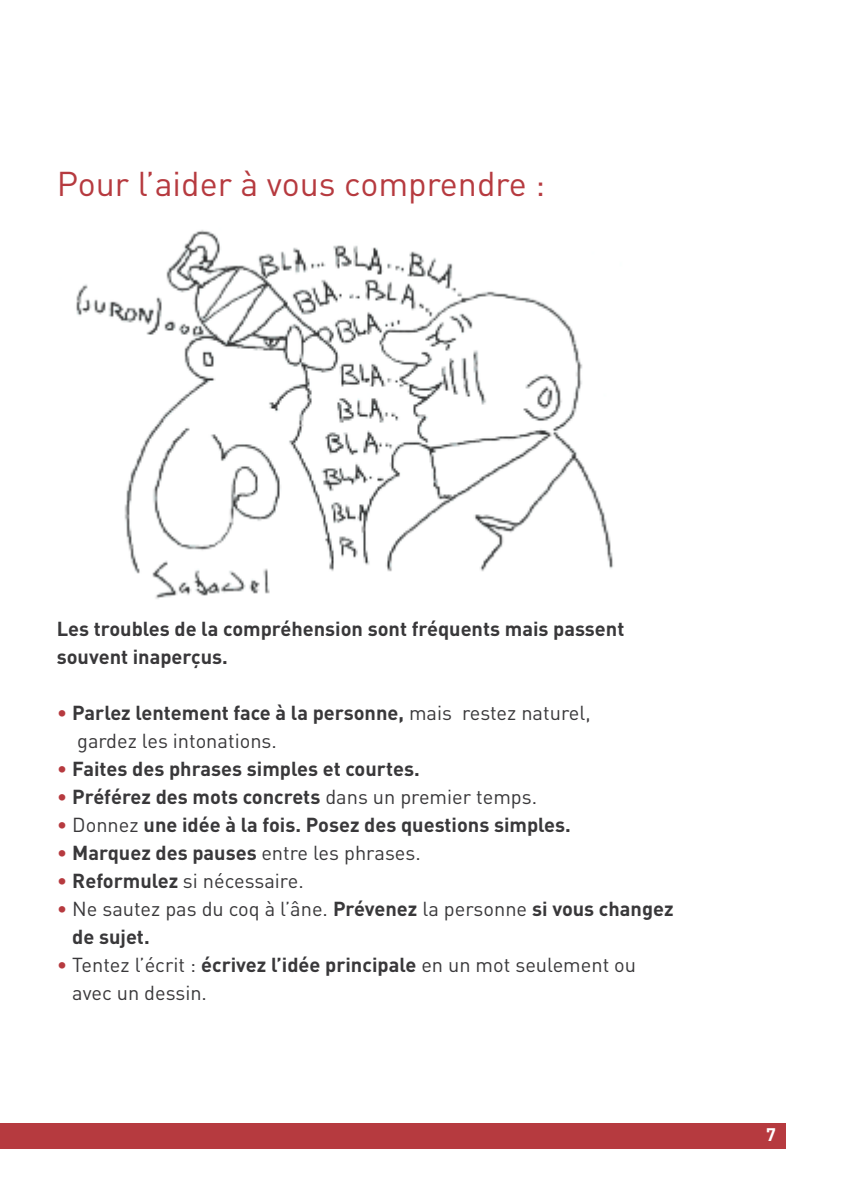
<style>
.page{position:relative;width:842px;height:1191px;background:#fff}
.page>*{position:absolute;margin:0;border:0;box-sizing:border-box;transform-origin:0 0}
.t1{font:34px "DIN";color:#b63a3f}
.t2{font:20px/28px "DIN";color:#39383a}
.t3{font:700 20px/28px "DIN";color:#39383a}
.t4{font:700 18px "DIN";color:#fff}
.s1{color:#b63a3f}
.s2{font-weight:700}
.s3{font-weight:400;color:#b63a3f}
.s4{font-weight:400}
</style>
<div class="page">
<img style="left:76px;top:230px;width:538px;height:369px">
<div style="left:0;top:1123px;width:785px;height:25px;background:#b63a3f"></div>
<h1 class="t1" style="left:57px;top:165px;width:490px">Pour l’aider à vous comprendre :</h1>
<p class="t3" style="left:57px;top:615px;width:569px">Les troubles de la compréhension sont fréquents mais passent souvent inaperçus.</p>
<p class="t2" style="left:77px;top:699px;width:515px;text-indent:-20px"><span class="s1">•</span> <span class="s2">Parlez lentement face à la personne,</span> mais restez naturel, gardez les intonations.</p>
<p class="t3" style="left:57px;top:755px;width:364px"><span class="s3">•</span> Faites des phrases simples et courtes.</p>
<p class="t3" style="left:57px;top:783px;width:482px"><span class="s3">•</span> Préférez des mots concrets <span class="s4">dans un premier temps.</span></p>
<p class="t3" style="left:57px;top:811px;width:516px"><span class="s3">•</span> <span class="s4">Donnez</span> une idée à la fois. Posez des questions simples.</p>
<p class="t3" style="left:57px;top:839px;width:366px"><span class="s3">•</span> Marquez des pauses <span class="s4">entre les phrases.</span></p>
<p class="t2" style="left:57px;top:867px;width:249px"><span class="s1">•</span> <span class="s2">Reformulez</span> si nécessaire.</p>
<p class="t2" style="left:72px;top:895px;width:603px;text-indent:-16px"><span class="s1">•</span> Ne sautez pas du coq à l’âne. <span class="s2">Prévenez</span> la personne <span class="s2">si vous changez de sujet.</span></p>
<p class="t2" style="left:72px;top:951px;width:565px;text-indent:-16px"><span class="s1">•</span> Tentez l’écrit : <span class="s2">écrivez l’idée principale</span> en un mot seulement ou avec un dessin.</p>
<p class="t4" style="left:766px;top:1124px;width:11px">7</p>
</div>
